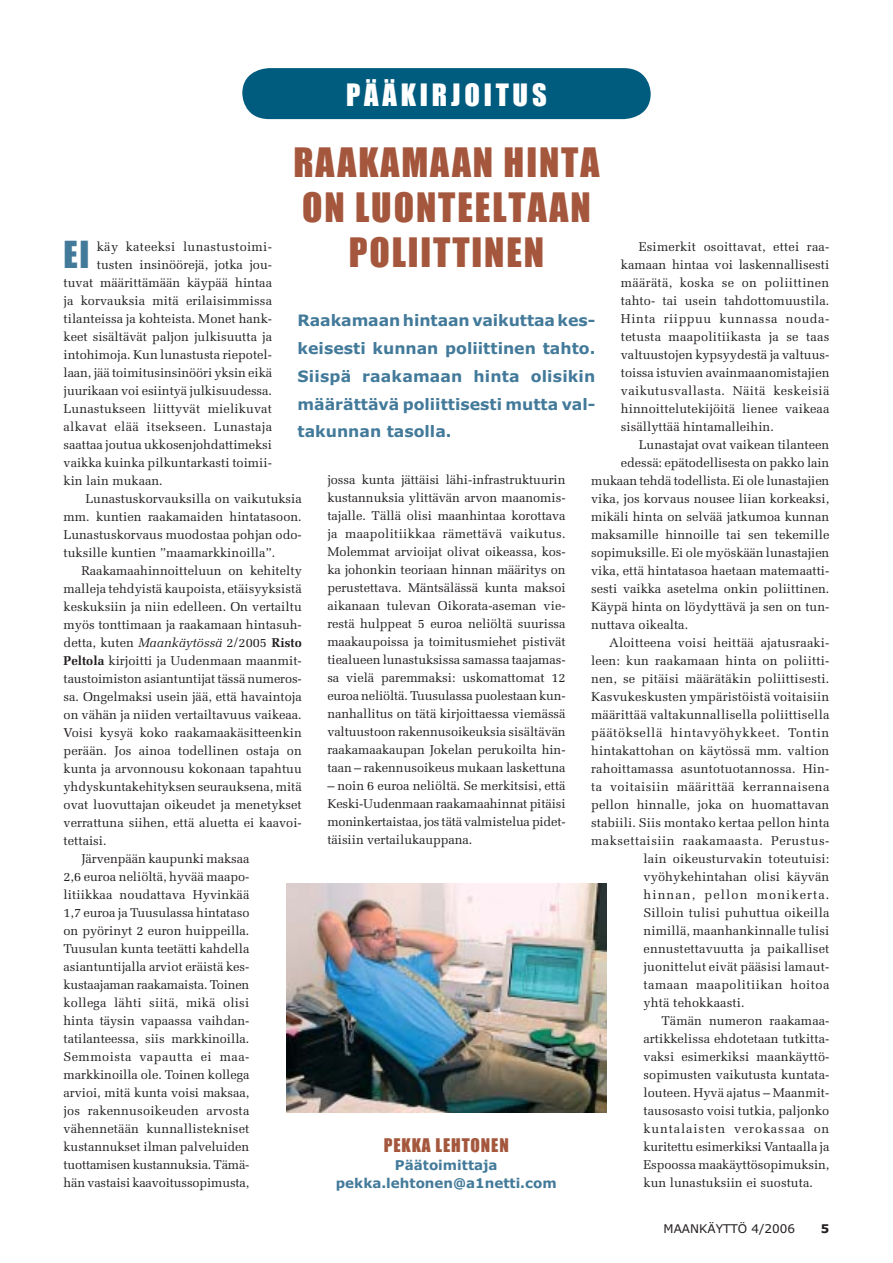
<style>
.page{position:relative;width:893px;height:1263px;background:#fff}
.page>*{position:absolute;margin:0;border:0;box-sizing:border-box;transform-origin:0 0}
.t1{font:37.5px/45px "MS Impact";letter-spacing:.05em;color:#a4573c;text-align:center}
.t2{font:34.5px "MS Impact";color:#437a9a}
.t3{font:28.5px "MS Impact";letter-spacing:.135em;color:#fff}
.t4{font:17.4px "MS Impact";letter-spacing:.05em;color:#a4573c}
.t5{font:700 15.75px/27.8px "MS Verdana";color:#437a9a;text-align:justify}
.t6{font:700 13.5px/18px "MS Verdana";color:#437a9a;text-align:center}
.t7{font:12.75px/18px "Melior";color:#231f20;text-align:justify}
.t8{font:12.75px "Melior";letter-spacing:.03em;color:#231f20}
.t9{font:12.75px "Melior";letter-spacing:.035em;color:#231f20}
.t10{font:12.75px "Melior";letter-spacing:.04em;color:#231f20}
.t11{font:12.75px "Melior";letter-spacing:-.02em;color:#231f20}
.t12{font:12.75px "Melior";letter-spacing:.025em;color:#231f20}
.t13{font:12.75px "Melior";letter-spacing:.065em;color:#231f20}
.t14{font:12.75px "Melior";letter-spacing:.085em;color:#231f20}
.t15{font:12px "MS Verdana";color:#231f20}
.t16{font:700 12px "MS Verdana";color:#231f20}
.s1{font-style:italic}
.s2{font-weight:700}
</style>
<div class="page">
<div style="left:242px;top:68px;width:408px;height:51px;background:#005c7e"></div>
<img style="left:287px;top:883px;width:319px;height:229px">
<h3 class="t3" style="left:346px;top:82px;width:202px">PÄÄKIRJOITUS</h3>
<h1 class="t1" style="left:293px;top:141px;width:307px">RAAKAMAAN HINTA<br>ON LUONTEELTAAN<br>POLIITTINEN</h1>
<h2 class="t2" style="left:64px;top:240px;width:28px">EI</h2>
<p class="t12" style="left:97px;top:241px;width:177px">käy kateeksi lunastustoimi-</p>
<p class="t7" style="left:621px;top:238px;width:210px;text-indent:18px">Esimerkit osoittavat, ettei raa&shy;kamaan hintaa voi laskennallisesti määrätä, koska se on poliittinen tahto- tai usein tahdottomuustila.<br>Hinta riippuu kunnassa nouda&shy;tetusta maapolitiikasta ja se taas valtuustojen kypsyydestä ja valtuus&shy;toissa istuvien avainmaanomistajien vaikutusvallasta. Näitä keskeisiä hinnoittelutekijöitä lienee vaikeaa sisällyttää hintamalleihin.</p>
<p class="t7" style="left:638px;top:436px;width:192px">Lunastajat ovat vaikean tilanteen</p>
<p class="t7" style="left:621px;top:454px;width:210px">edessä: epätodellisesta on pakko lain</p>
<p class="t7" style="left:591px;top:472px;width:240px">mukaan tehdä todellista. Ei ole lunastajien</p>
<p class="t7" style="left:591px;top:490px;width:240px">vika, jos korvaus nousee liian korkeaksi,</p>
<p class="t7" style="left:591px;top:508px;width:240px">mikäli hinta on selvää jatkumoa kunnan</p>
<p class="t7" style="left:591px;top:526px;width:240px">maksamille hinnoille tai sen tekemille</p>
<p class="t7" style="left:591px;top:544px;width:240px">sopimuksille. Ei ole myöskään lunastajien</p>
<p class="t7" style="left:591px;top:562px;width:240px">vika, että hintatasoa haetaan matemaatti-</p>
<p class="t7" style="left:591px;top:580px;width:240px">sesti vaikka asetelma onkin poliittinen.</p>
<p class="t7" style="left:591px;top:598px;width:240px">Käypä hinta on löydyttävä ja sen on tun-</p>
<p class="t7" style="left:591px;top:616px;width:99px">nuttava oikealta.</p>
<p class="t7" style="left:609px;top:634px;width:222px">Aloitteena voisi heittää ajatusraaki-</p>
<p class="t7" style="left:591px;top:652px;width:240px">leen: kun raakamaan hinta on poliitti-</p>
<p class="t7" style="left:591px;top:670px;width:240px">nen, se pitäisi määrätäkin poliittisesti.</p>
<p class="t7" style="left:591px;top:688px;width:240px">Kasvukeskusten ympäristöistä voitaisiin</p>
<p class="t7" style="left:591px;top:706px;width:240px">määrittää valtakunnallisella poliittisella</p>
<p class="t10" style="left:591px;top:727px;width:240px">päätöksellä hintavyöhykkeet. Tontin</p>
<p class="t7" style="left:591px;top:742px;width:240px">hintakattohan on käytössä mm. valtion</p>
<p class="t7" style="left:591px;top:760px;width:240px">rahoittamassa asuntotuotannossa. Hin-</p>
<p class="t8" style="left:591px;top:781px;width:240px">ta voitaisiin määrittää kerrannaisena</p>
<p class="t7" style="left:591px;top:796px;width:240px">pellon hinnalle, joka on huomattavan</p>
<p class="t7" style="left:591px;top:814px;width:240px">stabiili. Siis montako kertaa pellon hinta</p>
<p class="t9" style="left:591px;top:835px;width:240px">maksettaisiin raakamaasta. Perustus-</p>
<p class="t7" style="left:643px;top:850px;width:187px">lain oikeusturvakin toteutuisi:</p>
<p class="t7" style="left:643px;top:868px;width:187px">vyöhykehintahan olisi käyvän</p>
<p class="t14" style="left:643px;top:889px;width:187px">hinnan, pellon monikerta.</p>
<p class="t7" style="left:643px;top:904px;width:187px">Silloin tulisi puhuttua oikeilla</p>
<p class="t7" style="left:643px;top:922px;width:187px">nimillä, maanhankinnalle tulisi</p>
<p class="t7" style="left:643px;top:940px;width:187px">ennustettavuutta ja paikalliset</p>
<p class="t7" style="left:643px;top:958px;width:187px">juonittelut eivät pääsisi lamaut-</p>
<p class="t8" style="left:643px;top:979px;width:187px">tamaan maapolitiikan hoitoa</p>
<p class="t7" style="left:643px;top:994px;width:103px">yhtä tehokkaasti.</p>
<p class="t7" style="left:661px;top:1012px;width:169px">Tämän numeron raakamaa-</p>
<p class="t7" style="left:643px;top:1030px;width:187px">artikkelissa ehdotetaan tutkitta-</p>
<p class="t7" style="left:643px;top:1048px;width:187px">vaksi esimerkiksi maankäyttö-</p>
<p class="t7" style="left:643px;top:1066px;width:187px">sopimusten vaikutusta kuntata-</p>
<p class="t7" style="left:643px;top:1084px;width:187px">louteen. Hyvä ajatus – Maanmit-</p>
<p class="t7" style="left:643px;top:1102px;width:187px">tausosasto voisi tutkia, paljonko</p>
<p class="t13" style="left:643px;top:1123px;width:187px">kuntalaisten verokassaa on</p>
<p class="t7" style="left:643px;top:1138px;width:187px">kuritettu esimerkiksi Vantaalla ja</p>
<p class="t7" style="left:643px;top:1156px;width:187px">Espoossa maakäyttösopimuksin,</p>
<p class="t7" style="left:643px;top:1174px;width:171px">kun lunastuksiin ei suostuta.</p>
<p class="t7" style="left:64px;top:256px;width:210px;text-indent:33px">tusten insinöörejä, jotka jou&shy;tuvat määrittämään käypää hintaa ja korvauksia mitä erilaisimmissa tilanteissa ja kohteista. Monet hank&shy;keet sisältävät paljon julkisuutta ja intohimoja. Kun lunastusta riepotel&shy;laan, jää toimitusinsinööri yksin eikä juurikaan voi esiintyä julkisuudessa.<br>Lunastukseen liittyvät mielikuvat alkavat elää itsekseen. Lunastaja saattaa joutua ukkosenjohdattimeksi vaikka kuinka pilkuntarkasti toimii&shy;kin lain mukaan.</p>
<p class="t7" style="left:64px;top:490px;width:240px;text-indent:22px">Lunastuskorvauksilla on vaikutuksia mm. kuntien raakamaiden hintatasoon.<br>Lunastuskorvaus muodostaa pohjan odo&shy;tuksille kuntien ”maamarkkinoilla”.</p>
<p class="t7" style="left:81px;top:562px;width:222px">Raakamaahinnoitteluun on kehitelty</p>
<p class="t7" style="left:64px;top:580px;width:240px">malleja tehdyistä kaupoista, etäisyyksistä</p>
<p class="t7" style="left:64px;top:598px;width:240px">keskuksiin ja niin edelleen. On vertailtu</p>
<p class="t7" style="left:64px;top:616px;width:240px">myös tonttimaan ja raakamaan hintasuh-</p>
<p class="t7" style="left:64px;top:634px;width:240px">detta, kuten <span class="s1">Maankäytössä</span> 2/2005 <span class="s2">Risto</span></p>
<p class="t7" style="left:64px;top:652px;width:240px"><span class="s2">Peltola</span> kirjoitti ja Uudenmaan maanmit-</p>
<p class="t7" style="left:64px;top:670px;width:240px">taustoimiston asiantuntijat tässä numeros-</p>
<p class="t7" style="left:64px;top:688px;width:240px">sa. Ongelmaksi usein jää, että havaintoja</p>
<p class="t7" style="left:64px;top:706px;width:240px">on vähän ja niiden vertailtavuus vaikeaa.</p>
<p class="t7" style="left:64px;top:724px;width:240px">Voisi kysyä koko raakamaakäsitteenkin</p>
<p class="t7" style="left:64px;top:742px;width:240px">perään. Jos ainoa todellinen ostaja on</p>
<p class="t7" style="left:64px;top:760px;width:240px">kunta ja arvonnousu kokonaan tapahtuu</p>
<p class="t7" style="left:64px;top:778px;width:240px">yhdyskuntakehityksen seurauksena, mitä</p>
<p class="t7" style="left:64px;top:796px;width:240px">ovat luovuttajan oikeudet ja menetykset</p>
<p class="t7" style="left:64px;top:814px;width:240px">verrattuna siihen, että aluetta ei kaavoi-</p>
<p class="t7" style="left:64px;top:832px;width:45px">tettaisi.</p>
<p class="t7" style="left:81px;top:850px;width:169px">Järvenpään kaupunki maksaa</p>
<p class="t7" style="left:64px;top:868px;width:187px">2,6 euroa neliöltä, hyvää maapo-</p>
<p class="t7" style="left:64px;top:886px;width:187px">litiikkaa noudattava Hyvinkää</p>
<p class="t7" style="left:64px;top:904px;width:187px">1,7 euroa ja Tuusulassa hintataso</p>
<p class="t7" style="left:64px;top:922px;width:187px">on pyörinyt 2 euron huippeilla.</p>
<p class="t7" style="left:64px;top:940px;width:187px">Tuusulan kunta teetätti kahdella</p>
<p class="t7" style="left:64px;top:958px;width:187px">asiantuntijalla arviot eräistä kes-</p>
<p class="t7" style="left:64px;top:976px;width:187px">kustaajaman raakamaista. Toinen</p>
<p class="t7" style="left:64px;top:994px;width:187px">kollega lähti siitä, mikä olisi</p>
<p class="t7" style="left:64px;top:1012px;width:187px">hinta täysin vapaassa vaihdan-</p>
<p class="t7" style="left:64px;top:1030px;width:187px">tatilanteessa, siis markkinoilla.</p>
<p class="t9" style="left:64px;top:1051px;width:187px">Semmoista vapautta ei maa-</p>
<p class="t7" style="left:64px;top:1066px;width:187px">markkinoilla ole. Toinen kollega</p>
<p class="t7" style="left:64px;top:1084px;width:187px">arvioi, mitä kunta voisi maksaa,</p>
<p class="t7" style="left:64px;top:1102px;width:187px">jos rakennusoikeuden arvosta</p>
<p class="t7" style="left:64px;top:1120px;width:187px">vähennetään kunnallistekniset</p>
<p class="t7" style="left:64px;top:1138px;width:187px">kustannukset ilman palveluiden</p>
<p class="t11" style="left:64px;top:1159px;width:187px">tuottamisen kustannuksia. Tämä-</p>
<p class="t7" style="left:64px;top:1174px;width:187px">hän vastaisi kaavoitussopimusta,</p>
<p class="t5" style="left:297px;top:308px;width:299px">Raakamaan hintaan vaikuttaa kes&shy;keisesti kunnan poliittinen tahto.<br>Siispä raakamaan hinta olisikin määrättävä poliittisesti mutta val&shy;takunnan tasolla.</p>
<p class="t7" style="left:327px;top:472px;width:240px">jossa kunta jättäisi lähi-infrastruktuurin kustannuksia ylittävän arvon maanomis&shy;tajalle. Tällä olisi maanhintaa korottava ja maapolitiikkaa rämettävä vaikutus.<br>Molemmat arvioijat olivat oikeassa, kos&shy;ka johonkin teoriaan hinnan määritys on perustettava. Mäntsälässä kunta maksoi aikanaan tulevan Oikorata-aseman vie&shy;restä hulppeat 5 euroa neliöltä suurissa maakaupoissa ja toimitusmiehet pistivät tiealueen lunastuksissa samassa taajamas&shy;sa vielä paremmaksi: uskomattomat 12 euroa neliöltä. Tuusulassa puolestaan kun&shy;nanhallitus on tätä kirjoittaessa viemässä valtuustoon rakennusoikeuksia sisältävän raakamaakaupan Jokelan perukoilta hin&shy;taan – rakennusoikeus mukaan laskettuna</p>
<p class="t7" style="left:327px;top:778px;width:240px">– noin 6 euroa neliöltä. Se merkitsisi, että Keski-Uudenmaan raakamaahinnat pitäisi moninkertaistaa, jos tätä valmistelua pidet&shy;täisiin vertailukauppana.</p>
<h3 class="t4" style="left:384px;top:1137px;width:127px">PEKKA LEHTONEN</h3>
<p class="t6" style="left:336px;top:1157px;width:222px">Päätoimittaja pekka.lehtonen@a1netti.com</p>
<p class="t15" style="left:663px;top:1223px;width:133px">MAANKÄYTTÖ 4/2006</p>
<p class="t16" style="left:820px;top:1223px;width:10px">5</p>
</div>
